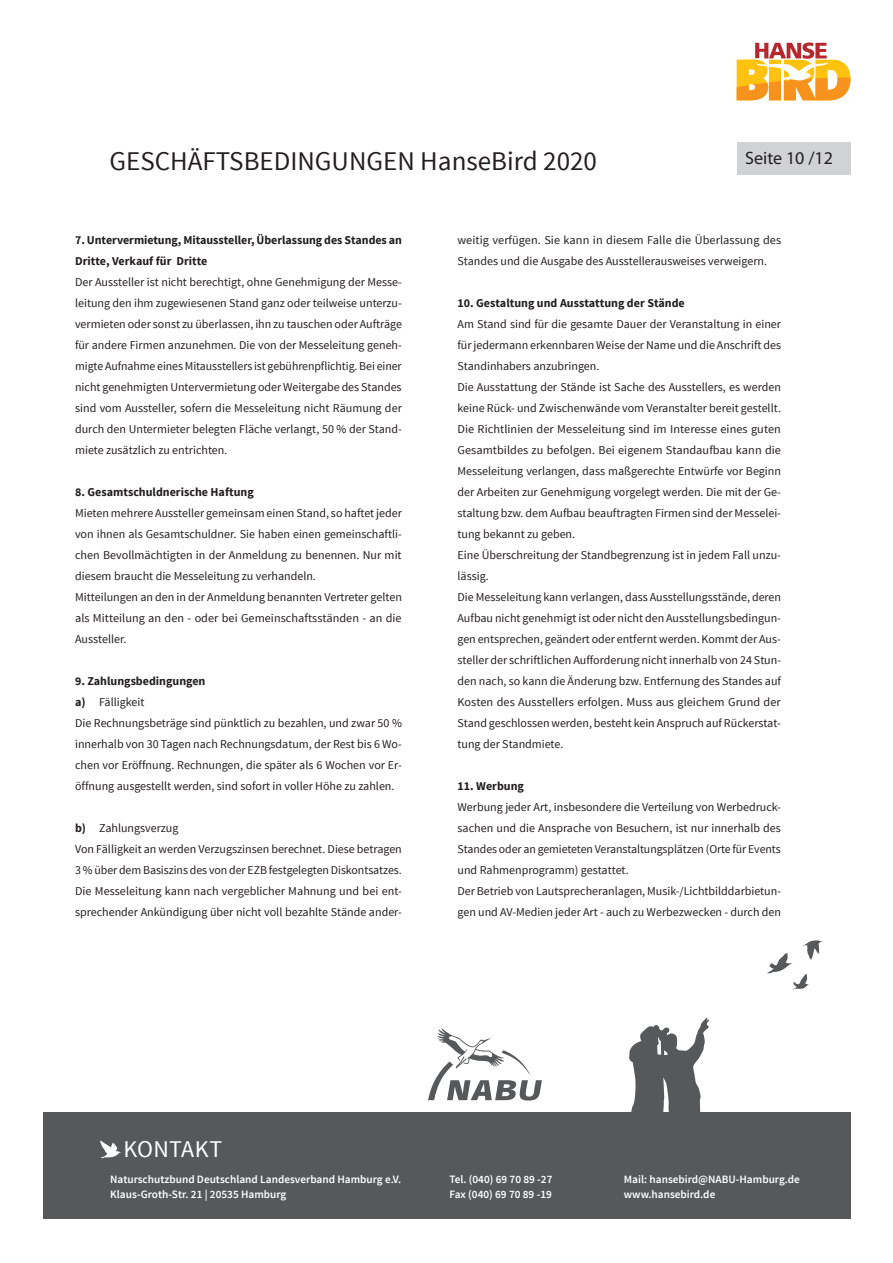
<style>
.page{position:relative;width:893px;height:1263px;background:#fff}
.page>*{position:absolute;margin:0;border:0;box-sizing:border-box;transform-origin:0 0}
.t1{font:27px "Source Sans Pro";color:#231f20}
.t2{font:24px "Source Sans Pro";letter-spacing:.01em;color:#fff}
.t3{font:18px "Myriad Pro";color:#231f20}
.t4{font:12px/21px "Source Sans Pro";color:#231f20}
.t5{font:700 12px/21px "Source Sans Pro";color:#231f20}
.t6{font:600 11.25px/15px "Source Sans Pro";color:#fff}
.s1{font-weight:700}
</style>
<div class="page">
<svg style="left:629px;top:1018px;width:80px;height:94px"></svg>
<div style="left:43px;top:1112px;width:808px;height:107px;background:#57585a"></div>
<svg style="left:100px;top:1140px;width:21px;height:18px"></svg>
<svg style="left:428px;top:1028px;width:114px;height:72px"></svg>
<svg style="left:767px;top:940px;width:55px;height:50px"></svg>
<svg style="left:737px;top:43px;width:113px;height:57px"></svg>
<div style="left:737px;top:142px;width:113px;height:33px;background:#d1d2d4"></div>
<h1 class="t1" style="left:109px;top:144px;width:489px">GESCHÄFTSBEDINGUNGEN HanseBird 2020</h1>
<h3 class="t3" style="left:745px;top:147px;width:89px">Seite 10 /12</h3>
<p class="t5" style="left:75px;top:230px;width:328px">7. Untervermietung, Mitaussteller, Überlassung des Standes an<br>Dritte, Verkauf für Dritte</p>
<p class="t4" style="left:75px;top:272px;width:328px;text-align:justify">Der Aussteller ist nicht berechtigt, ohne Genehmigung der Messe&shy;leitung den ihm zugewiesenen Stand ganz oder teilweise unterzu&shy;vermieten oder sonst zu überlassen, ihn zu tauschen oder Aufträge für andere Firmen anzunehmen. Die von der Messeleitung geneh&shy;migte Aufnahme eines Mitausstellers ist gebührenpflichtig. Bei einer nicht genehmigten Untervermietung oder Weitergabe des Standes sind vom Aussteller, sofern die Messeleitung nicht Räumung der durch den Untermieter belegten Fläche verlangt, 50 % der Stand&shy;miete zusätzlich zu entrichten.</p>
<p class="t5" style="left:75px;top:482px;width:180px">8. Gesamtschuldnerische Haftung</p>
<p class="t4" style="left:75px;top:503px;width:328px">Mieten mehrere Aussteller gemeinsam einen Stand, so haftet jeder von ihnen als Gesamtschuldner. Sie haben einen gemeinschaftli&shy;chen Bevollmächtigten in der Anmeldung zu benennen. Nur mit diesem braucht die Messeleitung zu verhandeln.<br>Mitteilungen an den in der Anmeldung benannten Vertreter gelten als Mitteilung an den - oder bei Gemeinschaftsständen - an die Aussteller.</p>
<p class="t4" style="left:75px;top:671px;width:328px"><span class="s1">9. Zahlungsbedingungen<br>a)</span> Fälligkeit<br>Die Rechnungsbeträge sind pünktlich zu bezahlen, und zwar 50 % innerhalb von 30 Tagen nach Rechnungsdatum, der Rest bis 6 Wo&shy;chen vor Eröffnung. Rechnungen, die später als 6 Wochen vor Er&shy;öffnung ausgestellt werden, sind sofort in voller Höhe zu zahlen.</p>
<p class="t4" style="left:75px;top:818px;width:328px"><span class="s1">b)</span> Zahlungsverzug<br>Von Fälligkeit an werden Verzugszinsen berechnet. Diese betragen 3 % über dem Basiszins des von der EZB festgelegten Diskontsatzes.<br>Die Messeleitung kann nach vergeblicher Mahnung und bei ent&shy;sprechender Ankündigung über nicht voll bezahlte Stände ander-</p>
<p class="t4" style="left:457px;top:230px;width:325px">weitig verfügen. Sie kann in diesem Falle die Überlassung des<br>Standes und die Ausgabe des Ausstellerausweises verweigern.</p>
<p class="t5" style="left:457px;top:293px;width:229px">10. Gestaltung und Ausstattung der Stände</p>
<p class="t4" style="left:457px;top:314px;width:325px">Am Stand sind für die gesamte Dauer der Veranstaltung in einer für jedermann erkennbaren Weise der Name und die Anschrift des Standinhabers anzubringen.<br>Die Ausstattung der Stände ist Sache des Ausstellers, es werden keine Rück- und Zwischenwände vom Veranstalter bereit gestellt.<br>Die Richtlinien der Messeleitung sind im Interesse eines guten Gesamtbildes zu befolgen. Bei eigenem Standaufbau kann die Messeleitung verlangen, dass maßgerechte Entwürfe vor Beginn der Arbeiten zur Genehmigung vorgelegt werden. Die mit der Ge&shy;staltung bzw. dem Aufbau beauftragten Firmen sind der Messelei&shy;tung bekannt zu geben.<br>Eine Überschreitung der Standbegrenzung ist in jedem Fall unzu&shy;lässig.<br>Die Messeleitung kann verlangen, dass Ausstellungsstände, deren Aufbau nicht genehmigt ist oder nicht den Ausstellungsbedingun&shy;gen entsprechen, geändert oder entfernt werden. Kommt der Aus&shy;steller der schriftlichen Aufforderung nicht innerhalb von 24 Stun&shy;den nach, so kann die Änderung bzw. Entfernung des Standes auf Kosten des Ausstellers erfolgen. Muss aus gleichem Grund der Stand geschlossen werden, besteht kein Anspruch auf Rückerstat&shy;tung der Standmiete.</p>
<p class="t5" style="left:457px;top:776px;width:68px">11. Werbung</p>
<p class="t4" style="left:457px;top:797px;width:325px">Werbung jeder Art, insbesondere die Verteilung von Werbedruck&shy;sachen und die Ansprache von Besuchern, ist nur innerhalb des Standes oder an gemieteten Veranstaltungsplätzen (Orte für Events und Rahmenprogramm) gestattet.<br>Der Betrieb von Lautsprecheranlagen, Musik-/Lichtbilddarbietun&shy;gen und AV-Medien jeder Art - auch zu Werbezwecken - durch den</p>
<h2 class="t2" style="left:123px;top:1134px;width:100px">Kontakt</h2>
<p class="t6" style="left:110px;top:1172px;width:293px">Naturschutzbund Deutschland Landesverband Hamburg e.V.<br>Klaus-Groth-Str. 21 | 20535 Hamburg</p>
<p class="t6" style="left:449px;top:1172px;width:105px">Tel. (040) 69 70 89 -27<br>Fax (040) 69 70 89 -19</p>
<p class="t6" style="left:624px;top:1172px;width:178px">Mail: hansebird@NABU-Hamburg.de www.hansebird.de</p>
</div>
